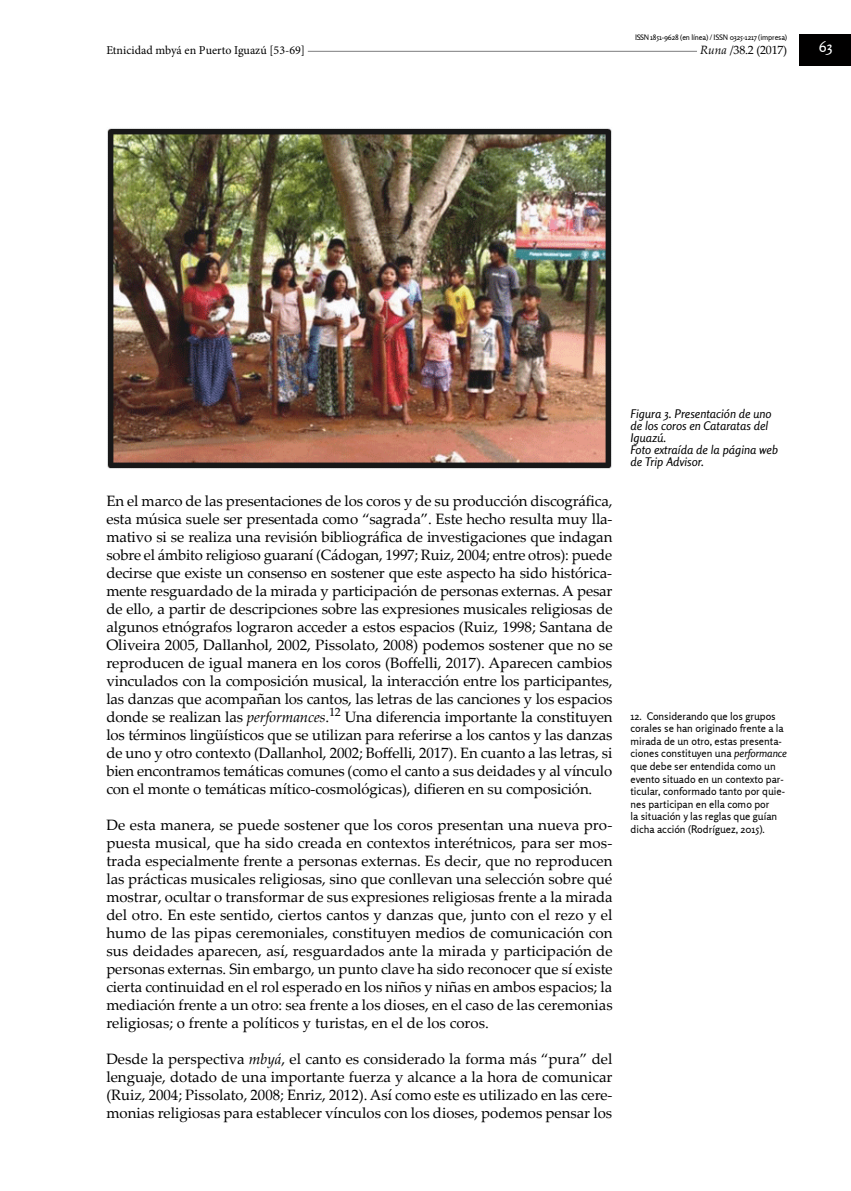
<style>
.page{position:relative;width:851px;height:1191px;background:#fff}
.page>*{position:absolute;margin:0;border:0;box-sizing:border-box;transform-origin:0 0}
.t1{font:15px/18px "Palatino Linotype";color:#010000;text-align:justify}
.t2{font:15px "Rosario";color:#fff}
.t3{font:italic 12px/12px "Rosario";color:#010000}
.t4{font:12px "Minion Pro";color:#010000}
.t5{font:12px "Palatino Linotype";letter-spacing:-.02em;color:#010000}
.t6{font:10.5px/12.6px "Rosario";color:#010000}
.t7{font:7.5px "Rosario";letter-spacing:-.02em;color:#010000}
.s1{font-style:italic}
</style>
<div class="page">
<hr style="left:112px;top:51px;width:625px;height:1px;background:#7d7d7e">
<div style="left:697px;top:43px;width:90px;height:15px;background:#fff"></div>
<div style="left:799px;top:35px;width:51px;height:31px;background:#010000"></div>
<div style="left:106px;top:43px;width:202px;height:15px;background:#fff"></div>
<img style="left:107px;top:128px;width:505px;height:341px">
<p class="t7" style="left:635px;top:33px;width:153px">issn 1851-9628 (en línea) / issn 0325-1217 (impresa)</p>
<p class="t4" style="left:106px;top:42px;width:200px">Etnicidad mbyá en Puerto Iguazú [53-69]</p>
<p class="t5" style="left:700px;top:41px;width:89px"><span class="s1">Runa</span> /38.2 (2017)</p>
<p class="t2" style="left:818px;top:38px;width:16px">63</p>
<p class="t1" style="left:106px;top:491px;width:508px">En el marco de las presentaciones de los coros y de su producción discográfica, esta música suele ser presentada como “sagrada”. Este hecho resulta muy lla&shy;mativo si se realiza una revisión bibliográfica de investigaciones que indagan sobre el ámbito religioso guaraní (Cádogan, 1997; Ruiz, 2004; entre otros): puede decirse que existe un consenso en sostener que este aspecto ha sido histórica&shy;mente resguardado de la mirada y participación de personas externas. A pesar de ello, a partir de descripciones sobre las expresiones musicales religiosas de algunos etnógrafos lograron acceder a estos espacios (Ruiz, 1998; Santana de Oliveira 2005, Dallanhol, 2002, Pissolato, 2008) podemos sostener que no se reproducen de igual manera en los coros (Boffelli, 2017). Aparecen cambios vinculados con la composición musical, la interacción entre los participantes, las danzas que acompañan los cantos, las letras de las canciones y los espacios donde se realizan las <span class="s1">performances</span>.<sup>12</sup> Una diferencia importante la constituyen los términos lingüísticos que se utilizan para referirse a los cantos y las danzas de uno y otro contexto (Dallanhol, 2002; Boffelli, 2017). En cuanto a las letras, si bien encontramos temáticas comunes (como el canto a sus deidades y al vínculo con el monte o temáticas mítico-cosmológicas), difieren en su composición.</p>
<p class="t1" style="left:106px;top:815px;width:508px">De esta manera, se puede sostener que los coros presentan una nueva pro&shy;puesta musical, que ha sido creada en contextos interétnicos, para ser mos&shy;trada especialmente frente a personas externas. Es decir, que no reproducen las prácticas musicales religiosas, sino que conllevan una selección sobre qué mostrar, ocultar o transformar de sus expresiones religiosas frente a la mirada del otro. En este sentido, ciertos cantos y danzas que, junto con el rezo y el humo de las pipas ceremoniales, constituyen medios de comunicación con sus deidades aparecen, así, resguardados ante la mirada y participación de personas externas. Sin embargo, un punto clave ha sido reconocer que sí existe cierta continuidad en el rol esperado en los niños y niñas en ambos espacios; la mediación frente a un otro: sea frente a los dioses, en el caso de las ceremonias religiosas; o frente a políticos y turistas, en el de los coros.</p>
<p class="t1" style="left:106px;top:1049px;width:507px">Desde la perspectiva <span class="s1">mbyá</span>, el canto es considerado la forma más “pura” del lenguaje, dotado de una importante fuerza y alcance a la hora de comunicar (Ruiz, 2004; Pissolato, 2008; Enriz, 2012). Así como este es utilizado en las cere&shy;monias religiosas para establecer vínculos con los dioses, podemos pensar los</p>
<p class="t3" style="left:630px;top:408px;width:149px">Figura 3. Presentación de uno de los coros en Cataratas del<br>Iguazú.<br>Foto extraída de la página web de Trip Advisor.</p>
<p class="t6" style="left:630px;top:709px;width:158px">12. Considerando que los grupos corales se han originado frente a la mirada de un otro, estas presenta&shy;ciones constituyen una <span class="s1">performance </span>que debe ser entendida como un evento situado en un contexto par&shy;ticular, conformado tanto por quie&shy;nes participan en ella como por<br>la situación y las reglas que guían dicha acción (Rodríguez, 2015).</p>
</div>
